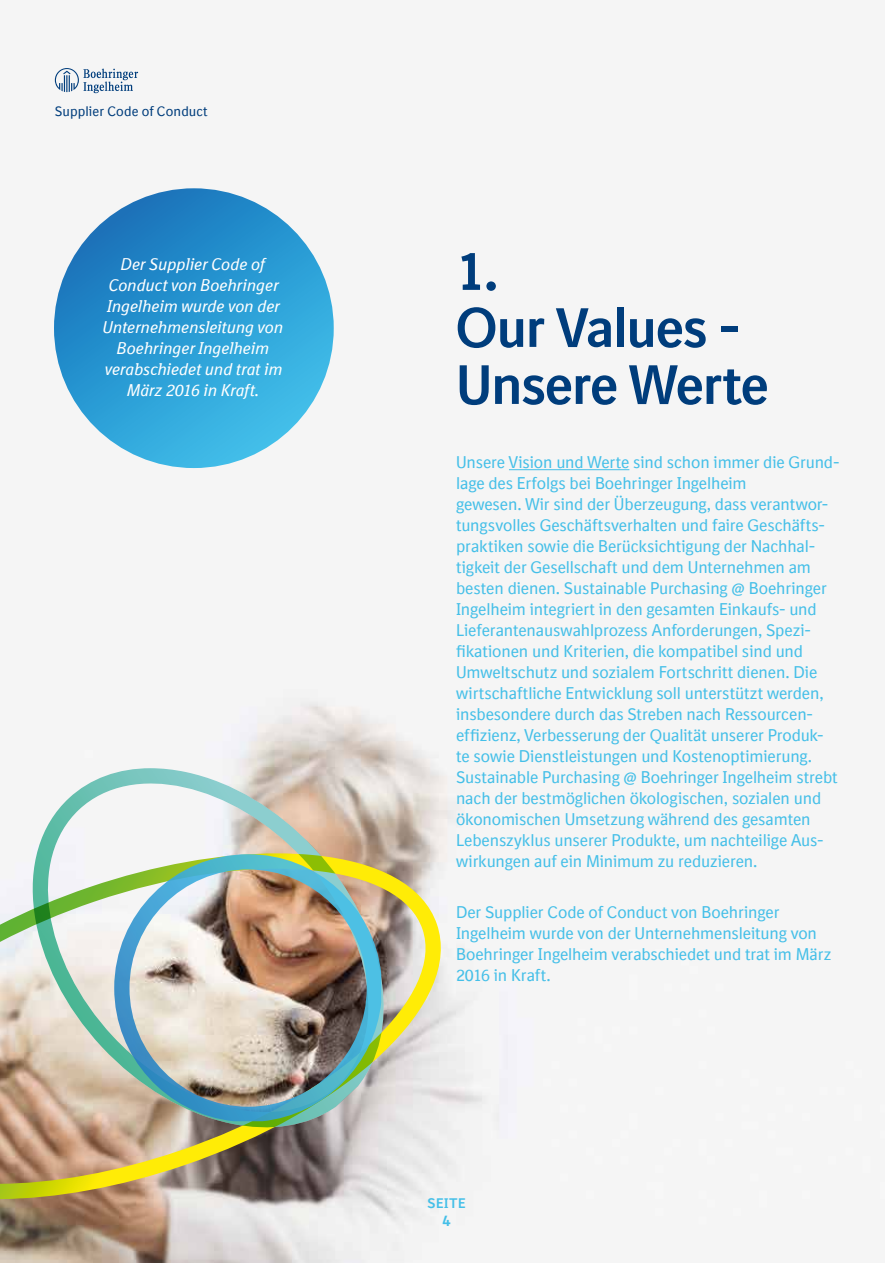
<style>
.page{position:relative;width:893px;height:1263px;background:#fff}
.page>*{position:absolute;margin:0;border:0;box-sizing:border-box;transform-origin:0 0}
.t1{font:700 54px/57px "BI Sans";letter-spacing:-.015em;color:#003d7c}
.t2{font:16.5px/21px "BI Sans";letter-spacing:-.01em;color:#44bfe8}
.t3{font:italic 16.5px/21px "BI Sans";letter-spacing:-.005em;color:#fff;text-align:center}
.t4{font:700 15px "BI Sans";color:#44bfe8}
.t5{font:13.5px "BI Sans";letter-spacing:.005em;color:#003d7c}
.t6{font:700 13.5px "BI Sans";letter-spacing:.065em;color:#44bfe8}
</style>
<div class="page">
<div style="left:0;top:72px;width:630px;height:1191px;background:#f5f5f5"></div>
<svg style="left:0;top:853px;width:450px;height:346px;background:#c6b996"></svg>
<svg style="left:27px;top:760px;width:363px;height:372px"></svg>
<img style="left:114px;top:854px;width:267px;height:267px">
<hr style="left:509px;top:469px;width:120px;height:1px;background:#44bfe8">
<svg style="left:54px;top:188px;width:280px;height:280px;background:#2b9ad3"></svg>
<svg style="left:55px;top:68px;width:83px;height:25px"></svg>
<p class="t5" style="left:55px;top:103px;width:154px">Supplier Code of Conduct</p>
<p class="t3" style="left:103px;top:254px;width:182px">Der Supplier Code of<br>Conduct von Boehringer<br>Ingelheim wurde von der<br>Unternehmensleitung von<br>Boehringer Ingelheim verabschiedet und trat im<br>März 2016 in Kraft.</p>
<h1 class="t1" style="left:456px;top:242px;width:314px">1.<br>Our Values –<br>Unsere Werte</h1>
<p class="t2" style="left:456px;top:452px;width:385px">Unsere Vision und Werte sind schon immer die Grund&shy;lage des Erfolgs bei Boehringer Ingelheim<br>gewesen. Wir sind der Überzeugung, dass verantwor&shy;tungsvolles Geschäftsverhalten und faire Geschäfts&shy;praktiken sowie die Berücksichtigung der Nachhal&shy;tigkeit der Gesellschaft und dem Unternehmen am besten dienen. Sustainable Purchasing @ Boehringer Ingelheim integriert in den gesamten Einkaufs- und Lieferantenauswahlprozess Anforderungen, Spezi&shy;fikationen und Kriterien, die kompatibel sind und Umweltschutz und sozialem Fortschritt dienen. Die wirtschaftliche Entwicklung soll unterstützt werden, insbesondere durch das Streben nach Ressourcen&shy;effizienz, Verbesserung der Qualität unserer Produk&shy;te sowie Dienstleistungen und Kostenoptimierung.<br>Sustainable Purchasing @ Boehringer Ingelheim strebt nach der bestmöglichen ökologischen, sozialen und ökonomischen Umsetzung während des gesamten Lebenszyklus unserer Produkte, um nachteilige Aus&shy;wirkungen auf ein Minimum zu reduzieren.</p>
<p class="t2" style="left:456px;top:902px;width:377px">Der Supplier Code of Conduct von Boehringer Ingelheim wurde von der Unternehmensleitung von Boehringer Ingelheim verabschiedet und trat im März 2016 in Kraft.</p>
<p class="t6" style="left:427px;top:1196px;width:40px">SEITE</p>
<p class="t4" style="left:442px;top:1212px;width:10px">4</p>
</div>
